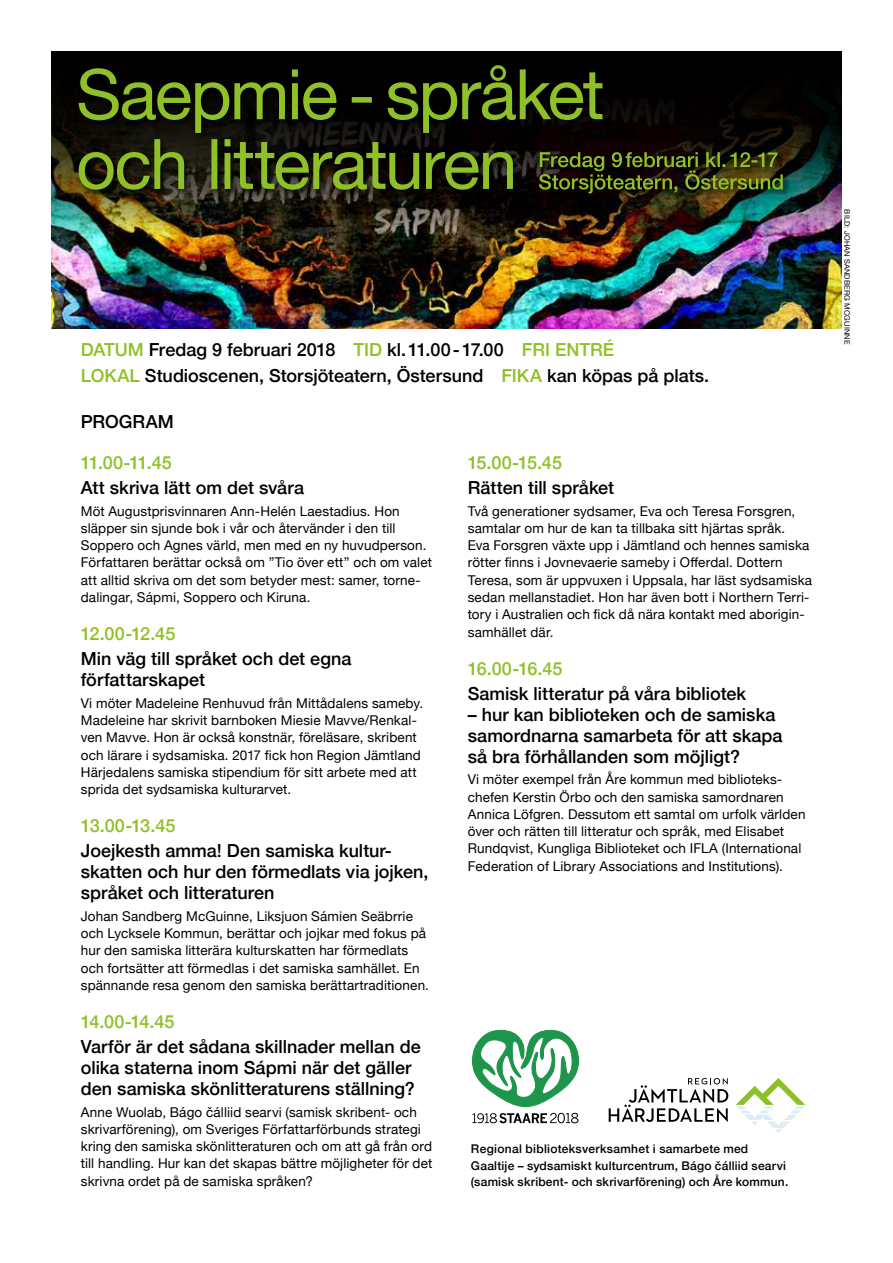
<style>
.page{position:relative;width:893px;height:1263px;background:#fff}
.page>*{position:absolute;margin:0;border:0;box-sizing:border-box;transform-origin:0 0}
.t1{font:500 18px/21px "Helvetica Neue";color:#000}
.t2{font:500 18px "Helvetica Neue";letter-spacing:-.025em;color:#90c027}
.t3{font:13.5px/17.2px "Helvetica Neue";letter-spacing:.01em;color:#000}
.t4{font:500 12px/16.5px "Helvetica Neue";letter-spacing:.02em;color:#000}
.t5{font:7.5px "Helvetica Neue";letter-spacing:.02em;color:#000}
.s1{color:#90c027}
.s2{font-style:inherit}
</style>
<div class="page">
<img style="left:51px;top:237px;width:791px;height:91px">
<img style="left:51px;top:51px;width:791px;height:186px">
<div style="left:78px;top:64px;width:533px;height:135px;background:#000;opacity:.75"></div>
<svg style="left:79px;top:139px;width:434px;height:51px;background:#394513"></svg>
<svg style="left:79px;top:65px;width:523px;height:68px;background:#252f0a"></svg>
<div style="left:538px;top:151px;width:254px;height:51px;background:#000;opacity:.75"></div>
<svg style="left:539px;top:152px;width:244px;height:42px;background:#383d10"></svg>
<svg style="left:736px;top:1078px;width:69px;height:55px"></svg>
<svg style="left:609px;top:1078px;width:119px;height:44px"></svg>
<svg style="left:472px;top:1113px;width:107px;height:10px"></svg>
<svg style="left:472px;top:1029px;width:107px;height:77px"></svg>
<h1 class="t1" style="left:81px;top:336px;width:630px;line-height:25.2px"><span class="s1">DATUM</span> Fredag 9 februari 2018 <span class="s1">TID</span> kl.11.00-17.00 <span class="s1">FRI ENTRÉ<br>LOKAL</span> Studioscenen, Storsjöteatern, Östersund <span class="s1">FIKA</span> kan köpas på plats.</h1>
<h1 class="t1" style="left:81px;top:410px;width:94px">PROGRAM</h1>
<h1 class="t2" style="left:81px;top:448px;width:93px">11.00-11.45</h1>
<h1 class="t1" style="left:81px;top:476px;width:225px">Att skriva lätt om det svåra</h1>
<p class="t3" style="left:81px;top:503px;width:353px">Möt Augustprisvinnaren Ann-Helén Laestadius. Hon släpper sin sjunde bok i vår och återvänder i den till Soppero och Agnes värld, men med en ny huvudperson.<br>Författaren berättar också om ”Tio över ett” och om valet att alltid skriva om det som betyder mest: samer, torne&shy;dalingar, Sápmi, Soppero och Kiruna.</p>
<h1 class="t2" style="left:81px;top:619px;width:96px">12.00-12.45</h1>
<h1 class="t1" style="left:81px;top:648px;width:272px">Min väg till språket och det egna författarskapet</h1>
<p class="t3" style="left:81px;top:695px;width:344px">Vi möter Madeleine Renhuvud från Mittådalens sameby.<br>Madeleine har skrivit barnboken Miesie Mavve/Renkal&shy;ven Mavve. Hon är också konstnär, föreläsare, skribent och lärare i sydsamiska. <span class="s2">2017</span> fick hon Region Jämtland Härjedalens samiska stipendium för sitt arbete med att sprida det sydsamiska kulturarvet.</p>
<h1 class="t2" style="left:81px;top:811px;width:96px">13.00-13.45</h1>
<h1 class="t1" style="left:81px;top:840px;width:349px">Joejkesth amma! Den samiska kultur&shy;skatten och hur den förmedlats via jojken, språket och litteraturen</h1>
<p class="t3" style="left:81px;top:908px;width:350px">Johan Sandberg McGuinne, Liksjuon Sámien Seäbrrie och Lycksele Kommun, berättar och jojkar med fokus på hur den samiska litterära kulturskatten har förmedlats och fortsätter att förmedlas i det samiska samhället. En spännande resa genom den samiska berättartraditionen.</p>
<h1 class="t2" style="left:81px;top:1007px;width:95px">14.00-14.45</h1>
<h1 class="t1" style="left:81px;top:1035px;width:341px">Varför är det sådana skillnader mellan de olika staterna inom Sápmi när det gäller den samiska skönlitteraturens ställning?</h1>
<p class="t3" style="left:81px;top:1104px;width:353px">Anne Wuolab, Bágo čálliid searvi (samisk skribent- och skrivarförening), om Sveriges Författarförbunds strategi kring den samiska skönlitteraturen och om att gå från ord till handling. Hur kan det skapas bättre möjligheter för det skrivna ordet på de samiska språken?</p>
<h1 class="t2" style="left:468px;top:448px;width:96px">15.00-15.45</h1>
<h1 class="t1" style="left:468px;top:476px;width:148px">Rätten till språket</h1>
<p class="t3" style="left:468px;top:503px;width:346px">Två generationer sydsamer, Eva och Teresa Forsgren, samtalar om hur de kan ta tillbaka sitt hjärtas språk.<br>Eva Forsgren växte upp i Jämtland och hennes samiska rötter finns i Jovnevaerie sameby i Offerdal. Dottern Teresa, som är uppvuxen i Uppsala, har läst sydsamiska sedan mellanstadiet. Hon har även bott i Northern Terri&shy;tory i Australien och fick då nära kontakt med aborigin&shy;samhället där.</p>
<h1 class="t2" style="left:468px;top:654px;width:96px">16.00-16.45</h1>
<h1 class="t1" style="left:468px;top:682px;width:280px">Samisk litteratur på våra bibliotek</h1>
<h1 class="t1" style="left:468px;top:703px;width:316px">– hur kan biblioteken och de samiska samordnarna samarbeta för att skapa så bra förhållanden som möjligt?</h1>
<p class="t3" style="left:468px;top:772px;width:339px">Vi möter exempel från Åre kommun med biblioteks&shy;chefen Kerstin Örbo och den samiska samordnaren Annica Löfgren. Dessutom ett samtal om urfolk världen över och rätten till litteratur och språk, med Elisabet Rundqvist, Kungliga Biblioteket och IFLA (International Federation of Library Associations and Institutions).</p>
<p class="t4" style="left:471px;top:1140px;width:319px">Regional biblioteksverksamhet i samarbete med<br>Gaaltije – sydsamiskt kulturcentrum, Bágo čálliid searvi (samisk skribent- och skrivarförening) och Åre kommun.</p>
<p class="t5" style="left:852px;top:209px;width:137px;rotate:90deg">BILD: JOHAN SANDBERG MCGUINNE</p>
</div>
